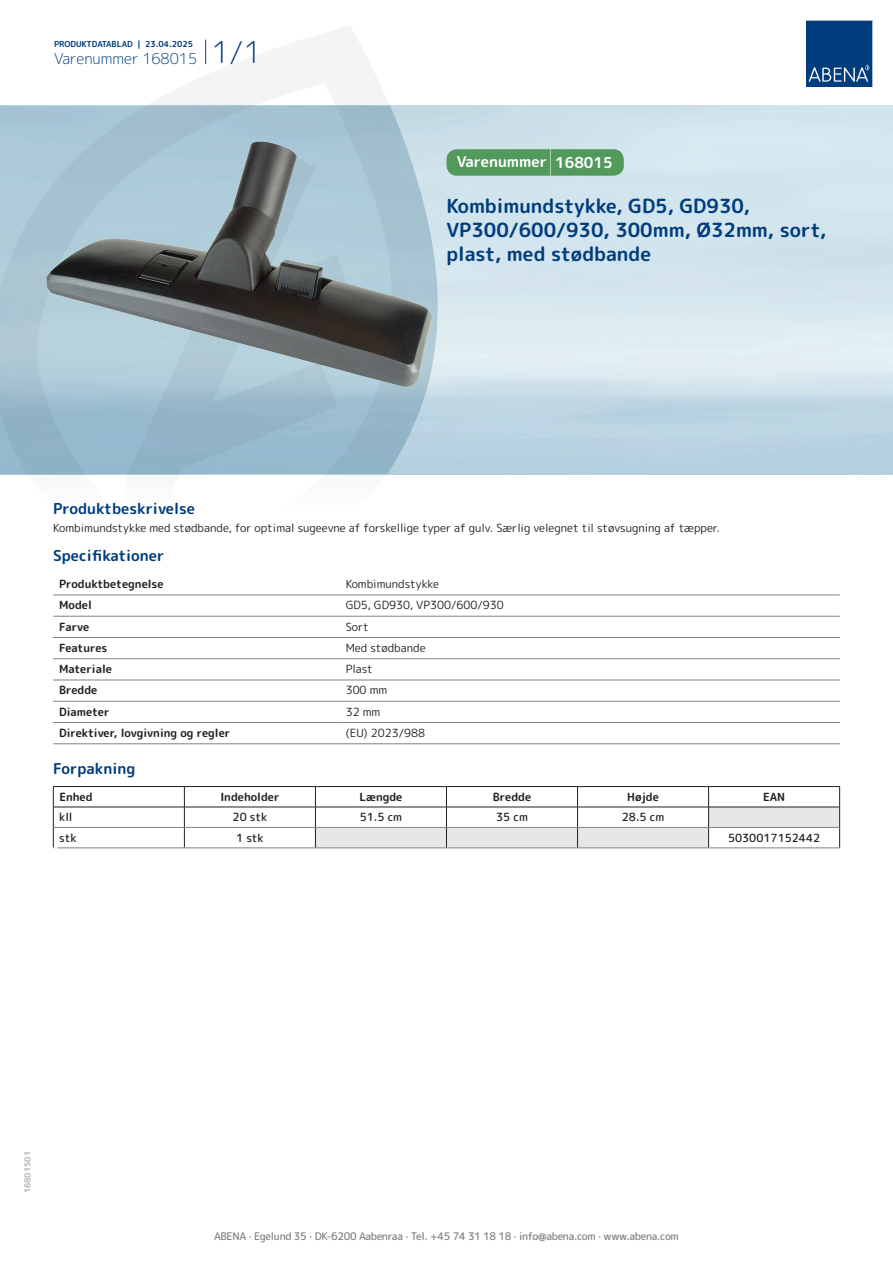
<style>
.page{position:relative;width:893px;height:1263px;background:#fff}
.page>*{position:absolute;margin:0;border:0;box-sizing:border-box;transform-origin:0 0}
.t1{font:700 19.5px/24px "Rounded Mplus 1 c";color:#013d7d}
.t2{font:700 15px "Rounded Mplus 1 c";color:#013d7d}
.t3{font:300 15px "Rounded Mplus 1 c";color:#013d7d}
.t4{font:700 15px "Rounded Mplus 1 c";color:#fff}
.t5{font:11.25px "Rounded Mplus 1 c";color:#231f20}
.t6{font:700 11.25px "Rounded Mplus 1 c";color:#231f20}
.t7{font:500 11.25px "Rounded Mplus 1 c";color:#231f20}
.t8{font:500 10.5px "Rounded Mplus 1 c";letter-spacing:-.03em;color:#808285}
.t9{font:700 10.5px "Rounded Mplus 1 c";color:#fff}
.t10{font:700 8.25px "Rounded Mplus 1 c";color:#013d7d}
.t11{font:700 8.25px "Rounded Mplus 1 c";color:#b2b3b7}
.s1{font-size:30px}
.s2{font-size:25.5px}
</style>
<div class="page">
<svg style="left:0;top:26px;width:439px;height:569px"></svg>
<svg style="left:0;top:106px;width:438px;height:368px;background:#a0bfcf"></svg>
<svg style="left:205px;top:40px;width:1px;height:24px"></svg>
<svg style="left:806px;top:20px;width:67px;height:67px;background:#144b86"></svg>
<img style="left:47px;top:141px;width:384px;height:246px">
<hr style="left:53px;top:595px;width:287px;height:1px;background:#808285">
<hr style="left:340px;top:595px;width:500px;height:1px;background:#808285">
<hr style="left:53px;top:616px;width:287px;height:1px;background:#808285">
<hr style="left:340px;top:616px;width:500px;height:1px;background:#808285">
<hr style="left:53px;top:637px;width:287px;height:1px;background:#808285">
<hr style="left:340px;top:637px;width:500px;height:1px;background:#808285">
<hr style="left:53px;top:658px;width:287px;height:1px;background:#808285">
<hr style="left:340px;top:658px;width:500px;height:1px;background:#808285">
<hr style="left:53px;top:680px;width:287px;height:1px;background:#808285">
<hr style="left:340px;top:680px;width:500px;height:1px;background:#808285">
<hr style="left:53px;top:701px;width:287px;height:1px;background:#808285">
<hr style="left:340px;top:701px;width:500px;height:1px;background:#808285">
<hr style="left:53px;top:722px;width:287px;height:1px;background:#808285">
<hr style="left:340px;top:722px;width:500px;height:1px;background:#808285">
<hr style="left:53px;top:743px;width:287px;height:1px;background:#808285">
<hr style="left:340px;top:743px;width:500px;height:1px;background:#808285">
<hr style="left:53px;top:786px;width:131px;height:1px;background:#231f20">
<hr style="left:184px;top:786px;width:131px;height:1px;background:#231f20">
<hr style="left:315px;top:786px;width:131px;height:1px;background:#231f20">
<hr style="left:446px;top:786px;width:131px;height:1px;background:#231f20">
<hr style="left:577px;top:786px;width:132px;height:1px;background:#231f20">
<hr style="left:709px;top:786px;width:131px;height:1px;background:#231f20">
<hr style="left:53px;top:807px;width:131px;height:1px;background:#231f20">
<hr style="left:184px;top:807px;width:131px;height:1px;background:#231f20">
<svg style="left:53px;top:787px;width:1px;height:61px"></svg>
<svg style="left:184px;top:787px;width:1px;height:61px"></svg>
<svg style="left:315px;top:787px;width:525px;height:61px"></svg>
<hr style="left:54px;top:827px;width:130px;height:1px;background:#808285">
<hr style="left:184px;top:827px;width:131px;height:1px;background:#808285">
<hr style="left:315px;top:827px;width:131px;height:1px;background:#808285">
<hr style="left:446px;top:827px;width:131px;height:1px;background:#808285">
<hr style="left:577px;top:827px;width:132px;height:1px;background:#808285">
<hr style="left:709px;top:827px;width:130px;height:1px;background:#808285">
<hr style="left:53px;top:848px;width:131px;height:1px;background:#808285">
<hr style="left:184px;top:848px;width:131px;height:1px;background:#808285">
<hr style="left:315px;top:848px;width:131px;height:1px;background:#808285">
<hr style="left:446px;top:848px;width:131px;height:1px;background:#808285">
<hr style="left:577px;top:848px;width:132px;height:1px;background:#808285">
<hr style="left:709px;top:848px;width:131px;height:1px;background:#808285">
<div style="left:446px;top:149px;width:178px;height:27px;background:#52995c;border-radius:10px"></div>
<p class="t10" style="left:54px;top:38px;width:141px">PRODUKTDATABLAD | 23.04.2025</p>
<h2 class="t3" style="left:54px;top:48px;width:209px">Varenummer 168015 <span class="s1">1/1</span></h2>
<h2 class="t4" style="left:457px;top:151px;width:157px">Varenummer <span class="s2">|</span> 168015</h2>
<h1 class="t1" style="left:446px;top:194px;width:382px">Kombimundstykke, GD5, GD930,<br>VP300/600/930, 300mm, Ø32mm, sort, plast, med stødbande</h1>
<h2 class="t2" style="left:53px;top:498px;width:143px">Produktbeskrivelse</h2>
<p class="t5" style="left:53px;top:520px;width:668px">Kombimundstykke med stødbande, for optimal sugeevne af forskellige typer af gulv. Særlig velegnet til støvsugning af tæpper.</p>
<h2 class="t2" style="left:53px;top:545px;width:113px">Specifikationer</h2>
<p class="t6" style="left:59px;top:576px;width:106px">Produktbetegnelse</p>
<p class="t5" style="left:346px;top:576px;width:95px">Kombimundstykke</p>
<p class="t6" style="left:59px;top:597px;width:34px">Model</p>
<p class="t5" style="left:346px;top:597px;width:159px">GD5, GD930, VP300/600/930</p>
<p class="t6" style="left:59px;top:618px;width:32px">Farve</p>
<p class="t5" style="left:346px;top:618px;width:25px">Sort</p>
<p class="t6" style="left:59px;top:640px;width:50px">Features</p>
<p class="t5" style="left:346px;top:640px;width:81px">Med stødbande</p>
<p class="t6" style="left:59px;top:661px;width:54px">Materiale</p>
<p class="t5" style="left:346px;top:661px;width:29px">Plast</p>
<p class="t6" style="left:59px;top:682px;width:40px">Bredde</p>
<p class="t5" style="left:346px;top:682px;width:43px">300 mm</p>
<p class="t6" style="left:59px;top:704px;width:52px">Diameter</p>
<p class="t5" style="left:346px;top:704px;width:36px">32 mm</p>
<p class="t6" style="left:59px;top:725px;width:173px">Direktiver, lovgivning og regler</p>
<p class="t5" style="left:346px;top:725px;width:81px">(EU) 2023/988</p>
<h2 class="t2" style="left:53px;top:758px;width:84px">Forpakning</h2>
<p class="t6" style="left:59px;top:789px;width:35px">Enhed</p>
<p class="t6" style="left:220px;top:789px;width:61px">Indeholder</p>
<p class="t6" style="left:359px;top:789px;width:44px">Længde</p>
<p class="t6" style="left:493px;top:789px;width:40px">Bredde</p>
<p class="t6" style="left:627px;top:789px;width:33px">Højde</p>
<p class="t6" style="left:763px;top:789px;width:24px">EAN</p>
<p class="t7" style="left:59px;top:809px;width:15px">kll</p>
<p class="t7" style="left:233px;top:809px;width:36px">20 stk</p>
<p class="t7" style="left:360px;top:809px;width:44px">51.5 cm</p>
<p class="t7" style="left:496px;top:809px;width:33px">35 cm</p>
<p class="t7" style="left:622px;top:809px;width:44px">28.5 cm</p>
<p class="t7" style="left:59px;top:830px;width:19px">stk</p>
<p class="t7" style="left:236px;top:830px;width:29px">1 stk</p>
<p class="t7" style="left:728px;top:830px;width:94px">5030017152442</p>
<p class="t9" style="left:53px;top:843px;width:7px">*</p>
<p class="t11" style="left:22px;top:1193px;width:44px;rotate:-90deg">16801501</p>
<p class="t8" style="left:214px;top:1229px;width:466px">ABENA · Egelund 35 · DK-6200 Aabenraa · Tel. +45 74 31 18 18 · info@abena.com · www.abena.com</p>
</div>
